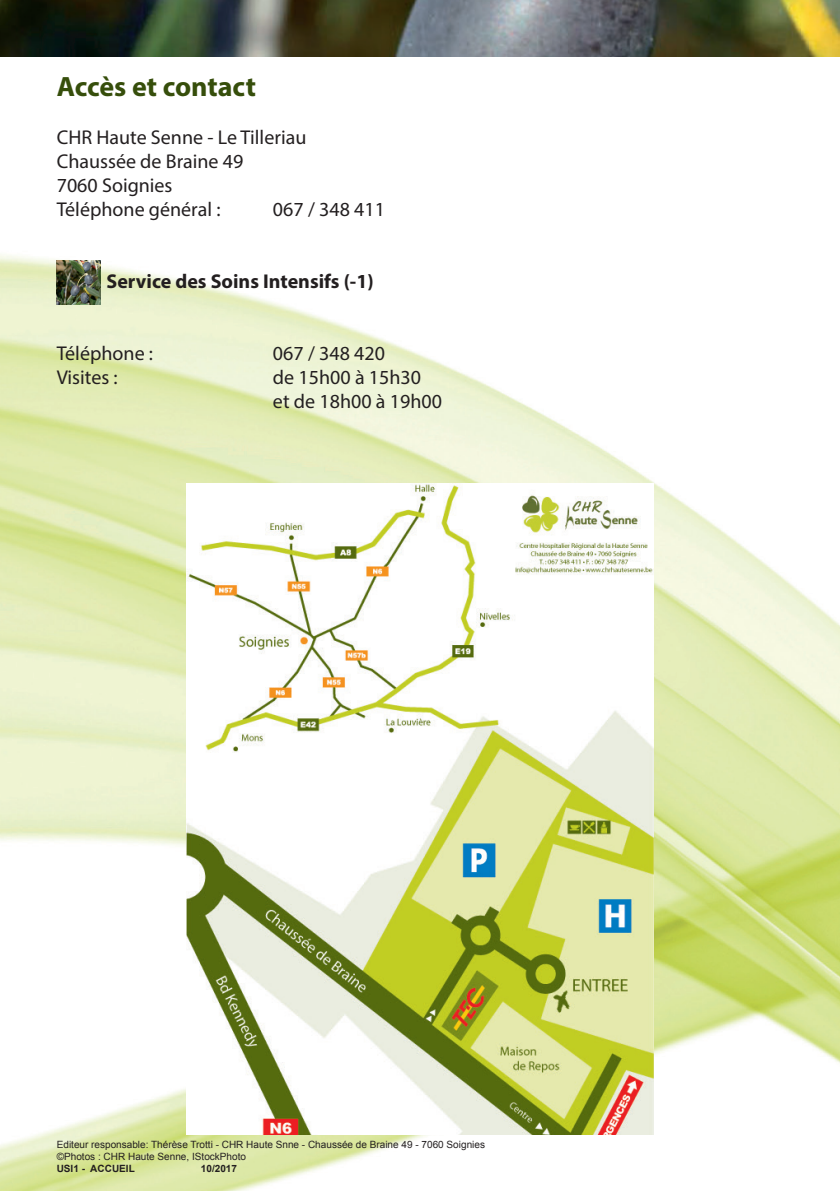
<style>
.page{position:relative;width:840px;height:1191px;background:#fff}
.page>*{position:absolute;margin:0;border:0;box-sizing:border-box;transform-origin:0 0}
.t1{font:700 28px "Myriad Pro";color:#364e0b}
.t2{font:20px/24px "Myriad Pro";color:#231f20}
.t3{font:700 20px "Myriad Pro";color:#231f20}
.t4{font:10px/12px "Arial";color:#231f20}
.t5{font:700 10px "Arial";color:#231f20}
</style>
<div class="page">
<img style="left:0;top:254px;width:839px;height:937px">
<img style="left:0;top:0;width:839px;height:57px">
<img style="left:186px;top:483px;width:467px;height:651px">
<img style="left:57px;top:260px;width:44px;height:44px">
<h1 class="t1" style="left:57px;top:68px;width:201px">Accès et contact</h1>
<p class="t2" style="left:57px;top:125px;width:251px">CHR Haute Senne - Le Tilleriau<br>Chaussée de Braine 49<br>7060 Soignies<br>Téléphone général :</p>
<p class="t2" style="left:273px;top:197px;width:113px">067 / 348 411</p>
<p class="t3" style="left:106px;top:268px;width:269px">Service des Soins Intensifs (-1)</p>
<p class="t2" style="left:57px;top:341px;width:98px">Téléphone :</p>
<p class="t2" style="left:273px;top:341px;width:113px">067 / 348 420</p>
<p class="t2" style="left:57px;top:365px;width:62px">Visites :</p>
<p class="t2" style="left:273px;top:365px;width:170px">de 15h00 à 15h30 et de 18h00 à 19h00</p>
<p class="t4" style="left:57px;top:1138px;width:429px">Editeur responsable: Thérèse Trotti - CHR Haute Snne - Chaussée de Braine 49 - 7060 Soignies ©Photos : CHR Haute Senne, IStockPhoto</p>
<p class="t5" style="left:57px;top:1161px;width:79px">USI1 - ACCUEIL</p>
<p class="t5" style="left:201px;top:1161px;width:38px">10/2017</p>
</div>
